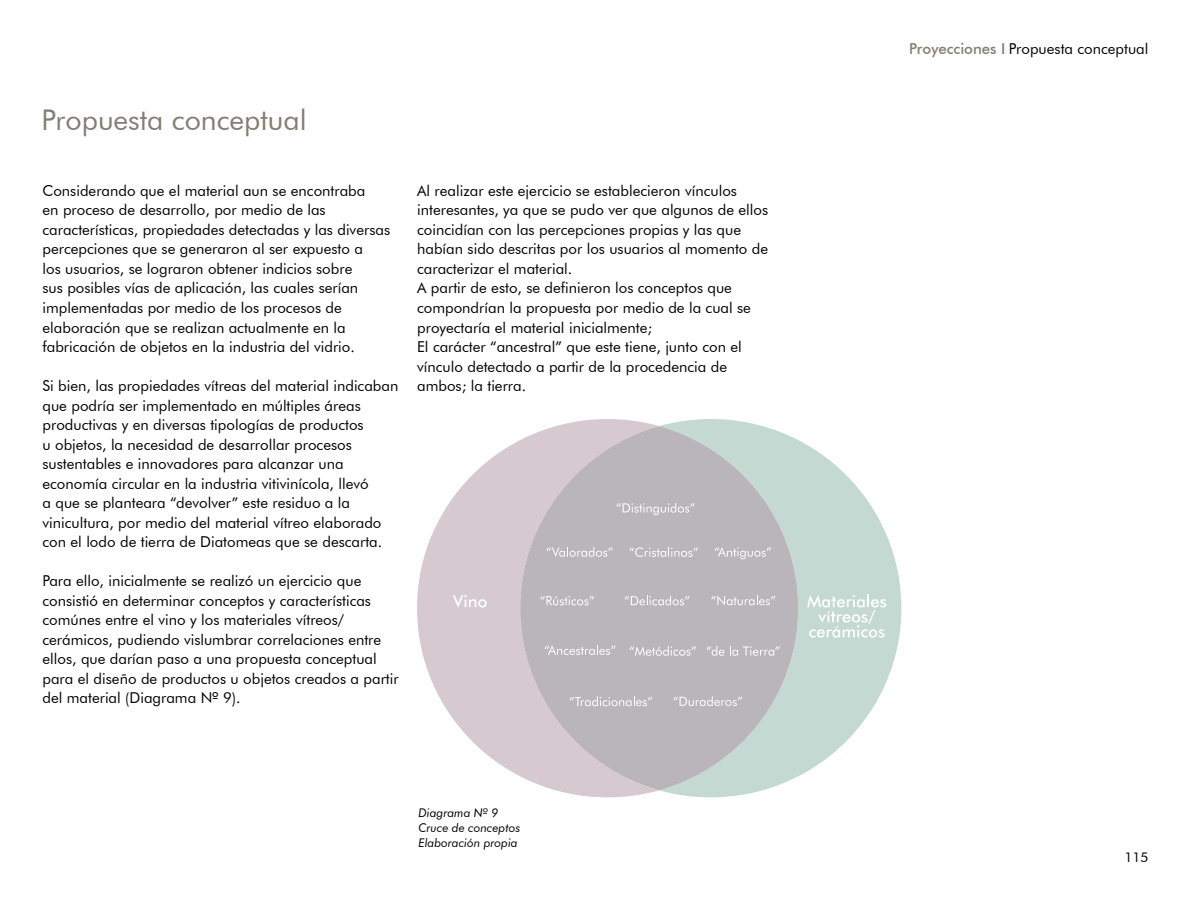
<style>
.page{position:relative;width:1191px;height:915px;background:#fff}
.page>*{position:absolute;margin:0;border:0;box-sizing:border-box;transform-origin:0 0}
.t1{font:28.5px "Futura BT";color:#847d72}
.t2{font:15px/19.5px "Futura BT";color:#000}
.t3{font:15px "Futura BT";color:#020203}
.t4{font:13.5px "Futura BT";color:#000}
.t5{font:italic 12px/15px "Futura BT";color:#000}
.s1{font-weight:500;color:#847d72}
</style>
<div class="page">
<svg style="left:659px;top:419px;width:242px;height:378px;fill:#c4d9d1"></svg>
<svg style="left:417px;top:419px;width:242px;height:378px;fill:#d6c9cf"></svg>
<div style="left:520px;top:426px;width:278px;height:364px;background:#bab5ba;border-radius:50%"></div>
<svg style="left:453px;top:595px;width:34px;height:12px"></svg>
<svg style="left:807px;top:594px;width:79px;height:43px"></svg>
<svg style="left:616px;top:503px;width:79px;height:12px"></svg>
<svg style="left:546px;top:547px;width:67px;height:9px"></svg>
<svg style="left:629px;top:547px;width:69px;height:9px"></svg>
<svg style="left:673px;top:696px;width:69px;height:9px"></svg>
<svg style="left:711px;top:595px;width:64px;height:10px"></svg>
<svg style="left:714px;top:547px;width:57px;height:12px"></svg>
<svg style="left:545px;top:645px;width:70px;height:9px"></svg>
<svg style="left:706px;top:646px;width:73px;height:9px"></svg>
<svg style="left:540px;top:596px;width:54px;height:9px"></svg>
<svg style="left:625px;top:595px;width:64px;height:10px"></svg>
<svg style="left:569px;top:696px;width:83px;height:10px"></svg>
<svg style="left:629px;top:646px;width:67px;height:9px"></svg>
<h1 class="t1" style="left:42px;top:103px;width:267px">Propuesta conceptual</h1>
<p class="t2" style="left:43px;top:181px;width:349px">Considerando que el material aun se encontraba<br>en proceso de desarrollo, por medio de las características, propiedades detectadas y las diversas percepciones que se generaron al ser expuesto a<br>los usuarios, se lograron obtener indicios sobre<br>sus posibles vías de aplicación, las cuales serían implementadas por medio de los procesos de elaboración que se realizan actualmente en la fabricación de objetos en la industria del vidrio.</p>
<p class="t2" style="left:43px;top:376px;width:357px">Si bien, las propiedades vítreas del material indicaban que podría ser implementado en múltiples áreas productivas y en diversas tipologías de productos<br>u objetos, la necesidad de desarrollar procesos sustentables e innovadores para alcanzar una economía circular en la industria vitivinícola, llevó<br>a que se planteara “devolver” este residuo a la vinicultura, por medio del material vítreo elaborado con el lodo de tierra de Diatomeas que se descarta.</p>
<p class="t2" style="left:43px;top:571px;width:358px">Para ello, inicialmente se realizó un ejercicio que consistió en determinar conceptos y características comúnes entre el vino y los materiales vítreos/ cerámicos, pudiendo vislumbrar correlaciones entre ellos, que darían paso a una propuesta conceptual para el diseño de productos u objetos creados a partir del material (Diagrama Nº 9).</p>
<p class="t2" style="left:417px;top:181px;width:352px">Al realizar este ejercicio se establecieron vínculos interesantes, ya que se pudo ver que algunos de ellos coincidían con las percepciones propias y las que habían sido descritas por los usuarios al momento de caracterizar el material.<br>A partir de esto, se definieron los conceptos que compondrían la propuesta por medio de la cual se proyectaría el material inicialmente;<br>El carácter “ancestral” que este tiene, junto con el vínculo detectado a partir de la procedencia de ambos; la tierra.</p>
<p class="t5" style="left:418px;top:804px;width:103px">Diagrama Nº 9<br>Cruce de conceptos<br>Elaboración propia</p>
<p class="t3" style="left:909px;top:39px;width:241px"><span class="s1">Proyecciones I</span> Propuesta conceptual</p>
<p class="t4" style="left:1124px;top:848px;width:25px">115</p>
</div>
